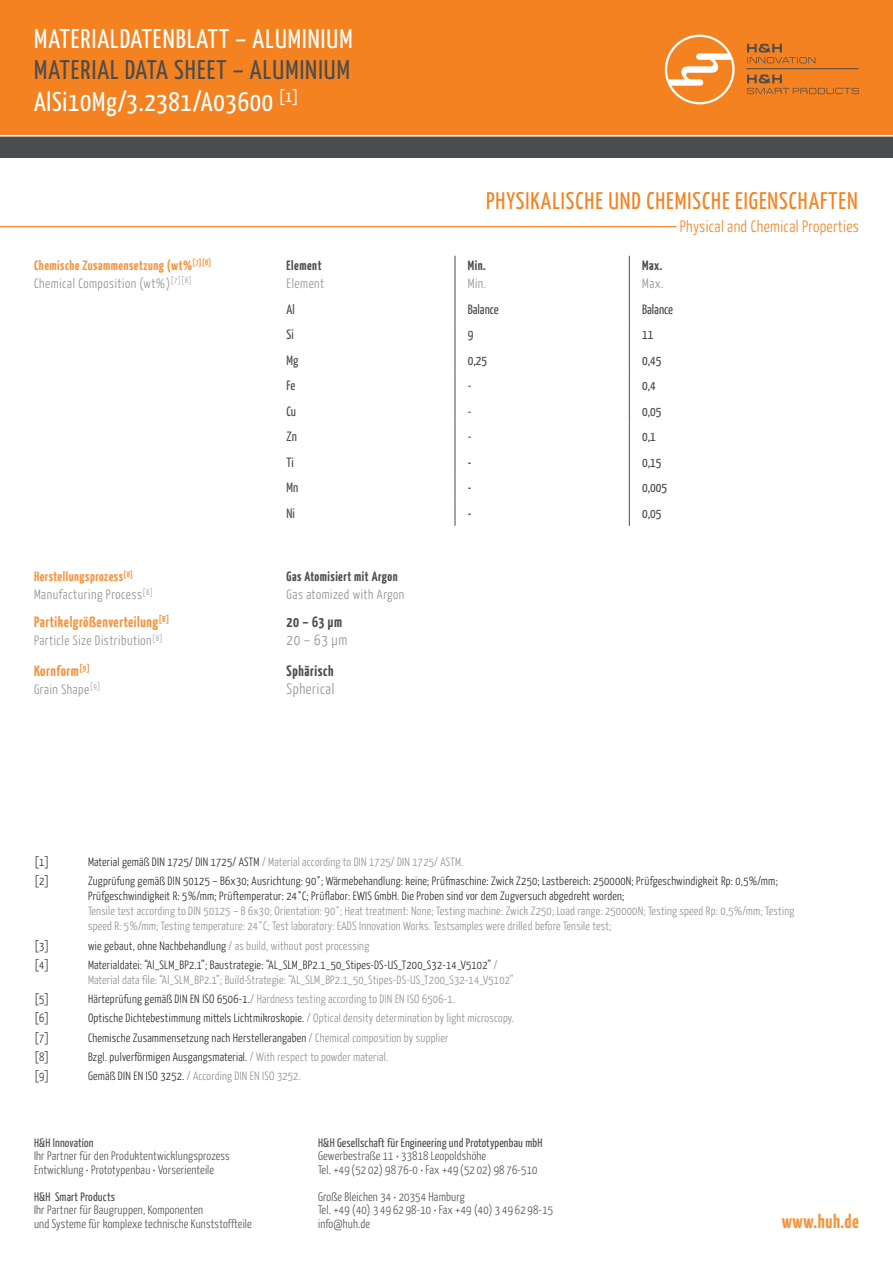
<style>
.page{position:relative;width:893px;height:1263px;background:#fff}
.page>*{position:absolute;margin:0;border:0;box-sizing:border-box;transform-origin:0 0}
.t1{font:27px/31.5px "Yanone Kaffeesatz";letter-spacing:.03em;color:#4b4c4d}
.t2{font:27px "Yanone Kaffeesatz";letter-spacing:.04em;color:#fff}
.t3{font:24px "Yanone Kaffeesatz";letter-spacing:.04em;color:#f58220}
.t4{font:700 19.5px "Yanone Kaffeesatz";letter-spacing:.03em;color:#f6923c}
.t5{font:300 16.5px "Yanone Kaffeesatz";letter-spacing:.02em;color:#f58220}
.t6{font:700 15px "Yanone Kaffeesatz";letter-spacing:.04em;color:#f6923c}
.t7{font:700 15px "Yanone Kaffeesatz";letter-spacing:.04em;color:#4b4c4d}
.t8{font:300 15px "Yanone Kaffeesatz";letter-spacing:.04em;color:#8a8c8f}
.t9{font:300 13.5px/18px "Yanone Kaffeesatz";letter-spacing:.04em;color:#8a8c8f}
.t10{font:13.5px "Yanone Kaffeesatz";color:#4b4c4d}
.t11{font:700 13.5px/18px "Yanone Kaffeesatz";letter-spacing:.04em;color:#f6923c}
.t12{font:700 13.5px "Yanone Kaffeesatz";letter-spacing:.04em;color:#4b4c4d}
.t13{font:13.5px "Yanone Kaffeesatz";color:#231f20}
.t14{font:300 12.3px/13.5px "Yanone Kaffeesatz";letter-spacing:.015em;color:#4b4c4d}
.t15{font:12.3px "Yanone Kaffeesatz";letter-spacing:.015em;color:#4b4c4d}
.t16{font:300 12px/15px "Yanone Kaffeesatz";letter-spacing:.02em;color:#8a8c8f}
.t17{font:300 12px/15px "Yanone Kaffeesatz";letter-spacing:.02em;color:#231f20}
.s1{color:#fff}
.s2{font-weight:300;color:#8a8c8f}
.s3{font-weight:700;color:#f6923c}
.s4{color:#231f20}
.s5{color:#8a8c8f}
</style>
<div class="page">
<div style="left:0;top:0;width:893px;height:134px;background:#f58220"></div>
<div style="left:0;top:136px;width:893px;height:21px;background:#4b4c4d"></div>
<hr style="left:0;top:136px;width:893px;height:1px;background:#fff">
<hr style="left:629px;top:256px;width:1px;height:40px;background:#4b4c4d">
<svg style="left:455px;top:296px;width:1px;height:230px"></svg>
<svg style="left:629px;top:296px;width:1px;height:230px"></svg>
<hr style="left:455px;top:256px;width:1px;height:40px;background:#4b4c4d">
<hr style="left:0;top:226px;width:676px;height:1px;background:#f58220">
<svg style="left:665px;top:35px;width:70px;height:69px"></svg>
<svg style="left:667px;top:37px;width:65px;height:65px"></svg>
<hr style="left:746px;top:68px;width:113px;height:1px;background:#4b4c4d">
<svg style="left:747px;top:75px;width:112px;height:19px"></svg>
<svg style="left:747px;top:44px;width:68px;height:19px"></svg>
<h1 class="t2" style="left:34px;top:22px;width:320px">MATERIALDATENBLATT – ALUMINIUM</h1>
<h1 class="t1" style="left:34px;top:54px;width:318px">MATERIAL DATA SHEET – ALUMINIUM<br><span class="s1">AlSi10Mg/3.2381/A03600</span> <sup>[1]</sup></h1>
<p class="t11" style="left:34px;top:256px;width:179px">Chemische Zusammensetzung (wt%<sup>[7][8]<br></sup><span class="s2">Chemical Composition (wt%)</span><sup>[7][8]</sup></p>
<p class="t12" style="left:287px;top:257px;width:36px">Element</p>
<p class="t9" style="left:287px;top:274px;width:39px">Element</p>
<h2 class="t3" style="left:486px;top:186px;width:373px">PHYSIKALISCHE UND CHEMISCHE EIGENSCHAFTEN</h2>
<h3 class="t5" style="left:680px;top:216px;width:181px">Physical and Chemical Properties</h3>
<p class="t12" style="left:468px;top:257px;width:19px">Min.</p>
<p class="t9" style="left:468px;top:274px;width:20px">Min.</p>
<p class="t12" style="left:642px;top:257px;width:22px">Max.</p>
<p class="t9" style="left:642px;top:274px;width:23px">Max.</p>
<p class="t10" style="left:287px;top:301px;width:10px">Al</p>
<p class="t10" style="left:468px;top:301px;width:33px">Balance</p>
<p class="t10" style="left:642px;top:301px;width:33px">Balance</p>
<p class="t10" style="left:287px;top:326px;width:9px">Si</p>
<p class="t10" style="left:468px;top:326px;width:7px">9</p>
<p class="t10" style="left:642px;top:326px;width:13px">11</p>
<p class="t10" style="left:287px;top:352px;width:13px">Mg</p>
<p class="t10" style="left:468px;top:352px;width:21px">0,25</p>
<p class="t10" style="left:642px;top:352px;width:21px">0,45</p>
<p class="t10" style="left:287px;top:377px;width:10px">Fe</p>
<p class="t10" style="left:468px;top:377px;width:5px">-</p>
<p class="t10" style="left:642px;top:377px;width:15px">0,4</p>
<p class="t10" style="left:287px;top:403px;width:11px">Cu</p>
<p class="t10" style="left:468px;top:403px;width:5px">-</p>
<p class="t10" style="left:642px;top:403px;width:21px">0,05</p>
<p class="t10" style="left:287px;top:428px;width:12px">Zn</p>
<p class="t10" style="left:468px;top:428px;width:5px">-</p>
<p class="t10" style="left:642px;top:428px;width:15px">0,1</p>
<p class="t10" style="left:287px;top:454px;width:9px">Ti</p>
<p class="t13" style="left:468px;top:454px;width:5px">-</p>
<p class="t10" style="left:642px;top:454px;width:21px">0,15</p>
<p class="t10" style="left:287px;top:480px;width:13px">Mn</p>
<p class="t13" style="left:468px;top:480px;width:5px">-</p>
<p class="t10" style="left:642px;top:480px;width:26px">0,005</p>
<p class="t10" style="left:287px;top:505px;width:10px">Ni</p>
<p class="t13" style="left:468px;top:505px;width:5px">-</p>
<p class="t10" style="left:642px;top:505px;width:21px">0,05</p>
<p class="t9" style="left:34px;top:567px;width:121px"><span class="s3">Herstellungsprozess</span><sup>[8]<br></sup>Manufacturing Process<sup>[8]</sup></p>
<p class="t12" style="left:287px;top:568px;width:112px">Gas Atomisiert mit Argon</p>
<p class="t9" style="left:287px;top:585px;width:119px">Gas atomized with Argon</p>
<p class="t6" style="left:34px;top:613px;width:137px">Partikelgrößenverteilung<sup>[8]</sup></p>
<p class="t9" style="left:34px;top:631px;width:130px">Particle Size Distribution<sup>[8]</sup></p>
<p class="t6" style="left:34px;top:661px;width:57px">Kornform<sup>[9]</sup></p>
<p class="t9" style="left:34px;top:680px;width:68px">Grain Shape<sup>[9]</sup></p>
<p class="t7" style="left:287px;top:613px;width:57px">20 – 63 μm</p>
<p class="t8" style="left:287px;top:631px;width:62px">20 – 63 μm</p>
<p class="t7" style="left:287px;top:661px;width:48px">Sphärisch</p>
<p class="t8" style="left:287px;top:680px;width:49px">Spherical</p>
<p class="t17" style="left:34px;top:854px;width:17px">[1]</p>
<p class="t16" style="left:88px;top:854px;width:377px"><span class="s4">Material gemäß DIN 1725/ DIN 1725/ ASTM</span> / Material according to DIN 1725/ DIN 1725/ ASTM.</p>
<p class="t17" style="left:34px;top:873px;width:17px">[2]</p>
<p class="t17" style="left:88px;top:873px;width:691px">Zugprüfung gemäß DIN 50125 – B6x30; Ausrichtung: 90°; Wärmebehandlung: keine; Prüfmaschine: Zwick Z250; Lastbereich: 250000N; Prüfgeschwindigkeit Rp: 0,5%/mm;<br>Prüfgeschwindigkeit R: 5%/mm; Prüftemperatur: 24°C; Prüflabor: EWIS GmbH. Die Proben sind vor dem Zugversuch abgedreht worden;</p>
<p class="t16" style="left:88px;top:903px;width:708px">Tensile test according to DIN 50125 – B 6x30; Orientation: 90°; Heat treatment: None; Testing machine: Zwick Z250; Load range: 250000N; Testing speed Rp: 0,5%/mm; Testing speed R: 5%/mm; Testing temperature: 24°C; Test laboratory: EADS Innovation Works. Testsamples were drilled before Tensile test;</p>
<p class="t17" style="left:34px;top:937px;width:17px">[3]</p>
<p class="t16" style="left:88px;top:937px;width:283px"><span class="s4">wie gebaut, ohne Nachbehandlung</span> / as build, without post processing</p>
<p class="t17" style="left:34px;top:957px;width:17px">[4]</p>
<p class="t16" style="left:88px;top:957px;width:427px"><span class="s4">Materialdatei: “Al_SLM_BP2.1”; Baustrategie: “AL_SLM_BP2.1_50_Stipes-DS-US_T200_S32-14_V5102”</span> /<br>Material data file: “Al_SLM_BP2.1”; Build-Strategie: “AL_SLM_BP2.1_50_Stipes-DS-US_T200_S32-14_V5102”</p>
<p class="t17" style="left:34px;top:991px;width:17px">[5]</p>
<p class="t16" style="left:88px;top:991px;width:369px"><span class="s4">Härteprüfung gemäß DIN EN ISO 6506-1.</span>/ Hardness testing according to DIN EN ISO 6506-1.</p>
<p class="t17" style="left:34px;top:1010px;width:17px">[6]</p>
<p class="t17" style="left:88px;top:1010px;width:428px">Optische Dichtebestimmung mittels Lichtmikroskopie. <span class="s5">/ Optical density determination by light microscopy.</span></p>
<p class="t17" style="left:34px;top:1029px;width:17px">[7]</p>
<p class="t17" style="left:88px;top:1029px;width:362px">Chemische Zusammensetzung nach Herstellerangaben <span class="s5">/ Chemical composition by supplier</span></p>
<p class="t17" style="left:34px;top:1049px;width:17px">[8]</p>
<p class="t17" style="left:88px;top:1049px;width:302px">Bzgl. pulverförmigen Ausgangsmaterial. <span class="s5">/ With respect to powder material.</span></p>
<p class="t17" style="left:34px;top:1068px;width:17px">[9]</p>
<p class="t16" style="left:88px;top:1068px;width:214px"><span class="s4">Gemäß DIN EN ISO 3252.</span> / According DIN EN ISO 3252.</p>
<p class="t15" style="left:34px;top:1135px;width:61px">H&amp;H Innovation</p>
<p class="t14" style="left:34px;top:1148px;width:197px">Ihr Partner für den Produktentwicklungsprozess<br>Entwicklung • Prototypenbau • Vorserienteile</p>
<p class="t15" style="left:34px;top:1189px;width:83px">H&amp;H Smart Products</p>
<p class="t14" style="left:34px;top:1203px;width:219px">Ihr Partner für Baugruppen, Komponenten<br>und Systeme für komplexe technische Kunststoffteile</p>
<p class="t15" style="left:318px;top:1135px;width:226px">H&amp;H Gesellschaft für Engineering und Prototypenbau mbH</p>
<p class="t14" style="left:318px;top:1148px;width:221px">Gewerbestraße 11 • 33818 Leopoldshöhe<br>Tel. +49 (52 02) 98 76-0 • Fax +49 (52 02) 98 76-510</p>
<p class="t14" style="left:318px;top:1189px;width:237px">Große Bleichen 34 • 20354 Hamburg<br>Tel. +49 (40) 3 49 62 98-10 • Fax +49 (40) 3 49 62 98-15 info@huh.de</p>
<h3 class="t4" style="left:782px;top:1209px;width:79px">www.huh.de</h3>
</div>
